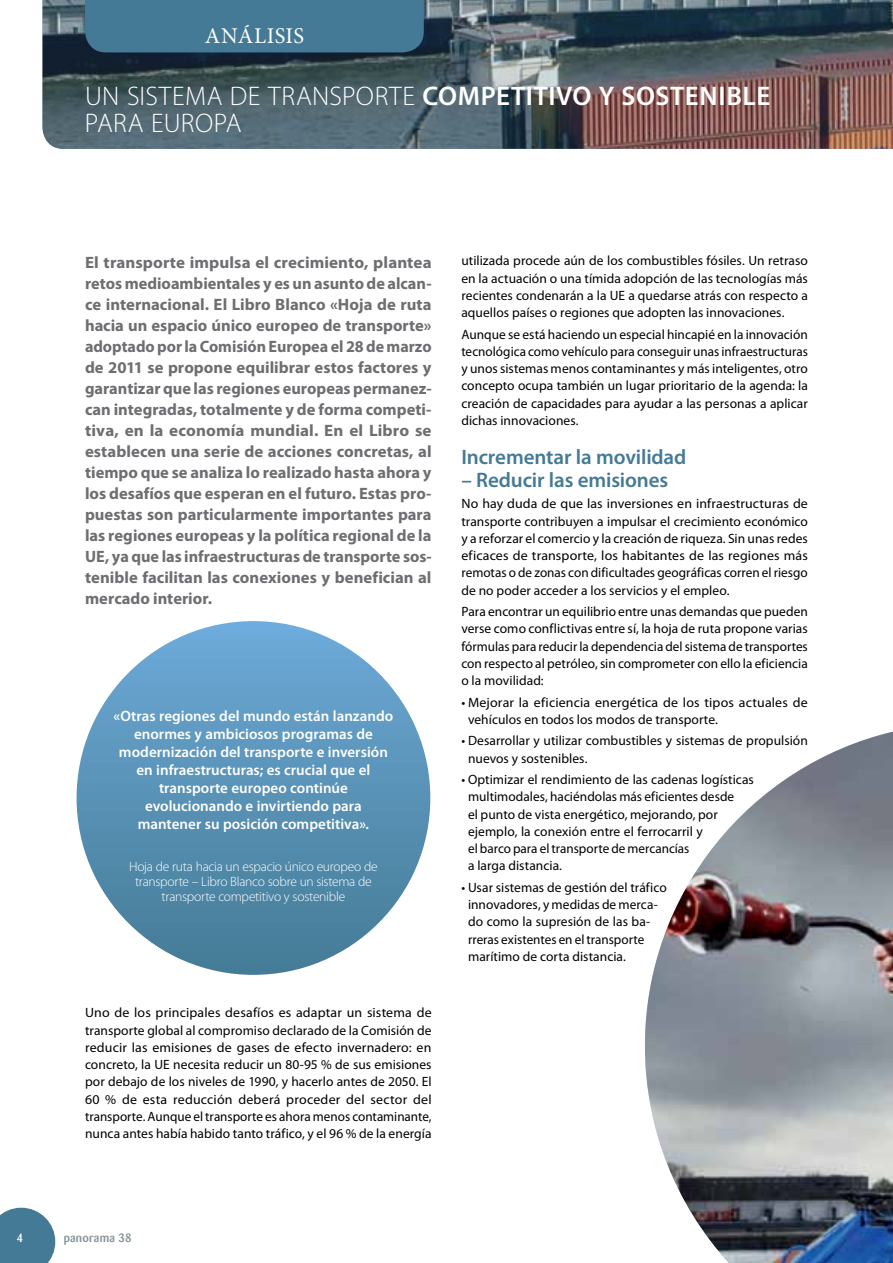
<style>
.page{position:relative;width:893px;height:1263px;background:#fff}
.page>*{position:absolute;margin:0;border:0;box-sizing:border-box;transform-origin:0 0}
.t1{font:300 27px/27px "Myriad Pro";letter-spacing:.015em;color:#fff}
.t2{font:22.5px "Minion Pro";letter-spacing:.01em;color:#fff}
.t3{font:600 21px "Myriad Pro";letter-spacing:-.005em;color:#447a95}
.t4{font:700 16.5px/21px "Myriad Pro";color:#6d6e71;text-align:justify}
.t5{font:600 15px/18px "Myriad Pro";color:#fff;text-align:center}
.t6{font:13.5px/17.2px "Myriad Pro";letter-spacing:.005em;color:#000;text-align:justify}
.t7{font:300 13.5px/15px "Myriad Pro";letter-spacing:-.02em;color:#fff;text-align:center}
.t8{font:500 12px "Barmeno";letter-spacing:.02em;color:#839097}
.t9{font:500 12px "Barmeno";color:#fff}
.s1{font-weight:600}
</style>
<div class="page">
<img style="left:645px;top:732px;width:248px;height:531px">
<img style="left:43px;top:0;width:850px;height:149px">
<svg style="left:0;top:1208px;width:55px;height:55px;background:#5888a0"></svg>
<div style="left:76px;top:620px;width:355px;height:356px;background:linear-gradient(to bottom,#6eabd9,#497e97);border-radius:178px"></div>
<div style="left:85px;top:0;width:339px;height:52px;background:#447a95"></div>
<h2 class="t2" style="left:205px;top:20px;width:101px">ANÁLISIS</h2>
<h1 class="t1" style="left:85px;top:83px;width:684px">Un sistema de transporte <span class="s1">competitivo y sostenible </span>para Eu ropa</h1>
<p class="t4" style="left:85px;top:251px;width:348px">El transporte impulsa el crecimiento, plantea retos medioambientales y es un asunto de alcan&shy;ce internacional. El Libro Blanco «Hoja de ruta hacia un espacio único europeo de transporte» adoptado por la Comisión Europea el 28 de marzo de 2011 se propone equilibrar estos factores y garantizar que las regiones europeas permanez&shy;can integradas, totalmente y de forma competi&shy;tiva, en la economía mundial. En el Libro se establecen una serie de acciones concretas, al tiempo que se analiza lo realizado hasta ahora y los desafíos que esperan en el futuro. Estas pro&shy;puestas son particularmente importantes para las regiones europeas y la política regional de la UE, ya que las infraestructuras de transporte sos&shy;tenible facilitan las conexiones y benefician al mercado interior.</p>
<p class="t5" style="left:114px;top:706px;width:281px">«Otras regiones del mundo están lanzando enormes y ambiciosos programas de modernización del transporte e inversión en infraestructuras; es crucial que el transporte europeo continúe evolucionando e invirtiendo para mantener su posición competitiva».</p>
<p class="t7" style="left:129px;top:859px;width:250px">Hoja de ruta hacia un espacio único europeo de transporte – Libro Blanco sobre un sistema de transporte competitivo y sostenible</p>
<p class="t6" style="left:85px;top:1004px;width:348px">Uno de los principales desafíos es adaptar un sistema de transporte global al compromiso declarado de la Comisión de reducir las emisiones de gases de efecto invernadero: en concreto, la UE necesita reducir un 80-95 % de sus emisiones por debajo de los niveles de 1990, y hacerlo antes de 2050. El 60 % de esta reducción deberá proceder del sector del transporte. Aunque el transporte es ahora menos contaminante, nunca antes había habido tanto tráfico, y el 96 % de la energía</p>
<p class="t6" style="left:461px;top:252px;width:348px">utilizada procede aún de los combustibles fósiles. Un retraso en la actuación o una tímida adopción de las tecnologías más recientes condenarán a la UE a quedarse atrás con respecto a aquellos países o regiones que adopten las innovaciones.</p>
<p class="t6" style="left:461px;top:325px;width:348px">Aunque se está haciendo un especial hincapié en la innovación tecnológica como vehículo para conseguir unas infraestructuras y unos sistemas menos contaminantes y más inteligentes, otro concepto ocupa también un lugar prioritario de la agenda: la creación de capacidades para ayudar a las personas a aplicar dichas innovaciones.</p>
<h3 class="t3" style="left:461px;top:444px;width:226px">Incrementar la movilidad</h3>
<h3 class="t3" style="left:461px;top:466px;width:208px">– Reducir las emisiones</h3>
<p class="t6" style="left:461px;top:495px;width:348px">No hay duda de que las inversiones en infraestructuras de transporte contribuyen a impulsar el crecimiento económico y a reforzar el comercio y la creación de riqueza. Sin unas redes eficaces de transporte, los habitantes de las regiones más remotas o de zonas con dificultades geográficas corren el riesgo de no poder acceder a los servicios y el empleo.</p>
<p class="t6" style="left:461px;top:603px;width:348px">Para encontrar un equilibrio entre unas demandas que pueden verse como conflictivas entre sí, la hoja de ruta propone varias fórmulas para reducir la dependencia del sistema de transportes con respecto al petróleo, sin comprometer con ello la eficiencia o la movilidad:</p>
<p class="t6" style="left:468px;top:693px;width:341px;text-indent:-7px">• Mejorar la eficiencia energética de los tipos actuales de vehículos en todos los modos de transporte.</p>
<p class="t6" style="left:468px;top:732px;width:341px;text-indent:-7px">• Desarrollar y utilizar combustibles y sistemas de propulsión nuevos y sostenibles.</p>
<p class="t6" style="left:468px;top:771px;width:287px;text-align:left;text-indent:-7px">• Optimizar el rendimiento de las cadenas logísticas multimodales, haciéndolas más eficientes desde<br>el punto de vista energético, mejorando, por ejemplo, la conexión entre el ferrocarril y<br>el barco para el transporte de mercancías<br>a larga distancia.</p>
<p class="t6" style="left:468px;top:878px;width:200px;text-align:left;text-indent:-7px">• Usar sistemas de gestión del tráfico innovadores, y medidas de merca&shy;do como la supresión de las ba&shy;rreras existentes en el transporte marítimo de corta distancia.</p>
<p class="t9" style="left:17px;top:1231px;width:8px">4</p>
<p class="t8" style="left:64px;top:1230px;width:69px">panorama 38</p>
</div>
